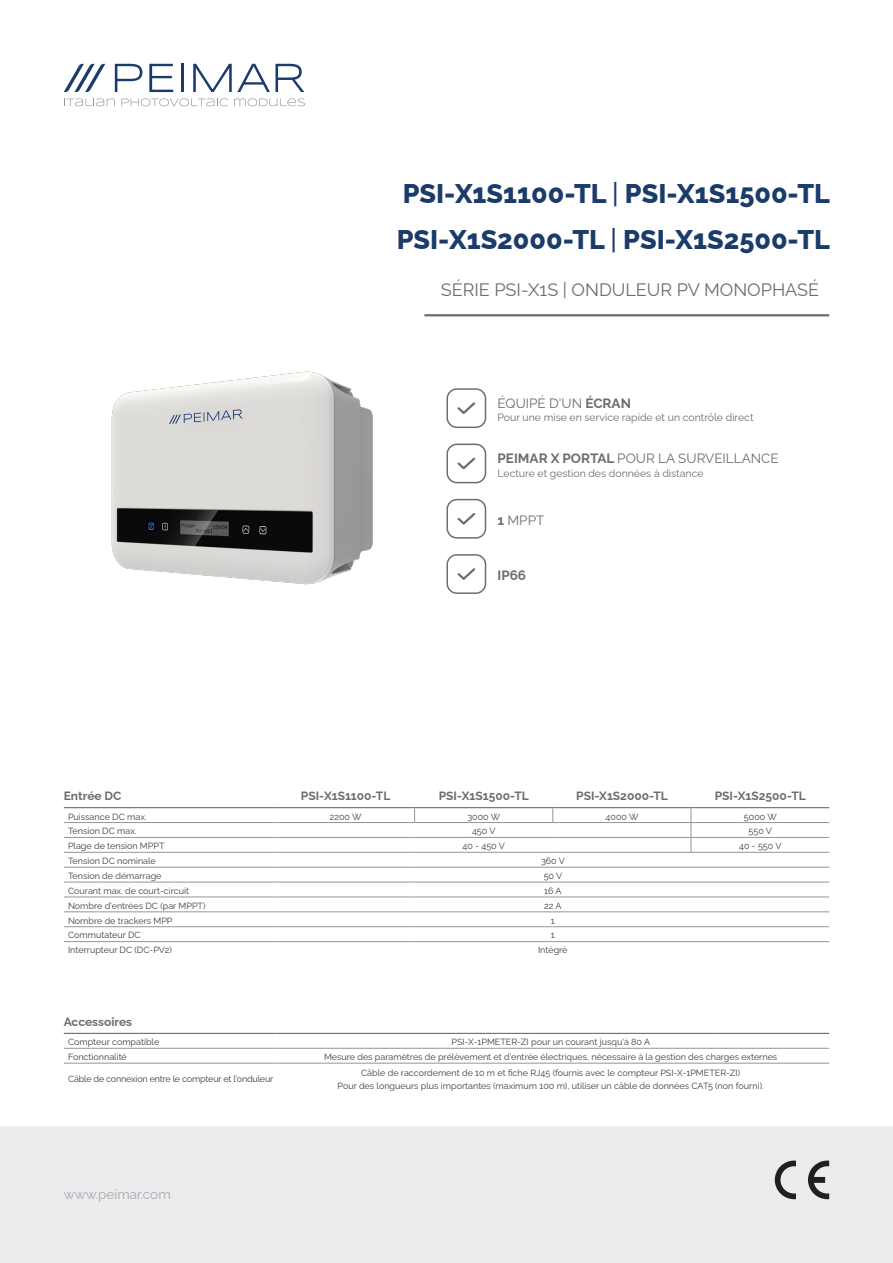
<style>
.page{position:relative;width:893px;height:1263px;background:#fff}
.page>*{position:absolute;margin:0;border:0;box-sizing:border-box;transform-origin:0 0}
.t1{font:800 27px "Raleway";color:#1b3b6b}
.t2{font:18px "Raleway";color:#6c6d70}
.t3{font:13.5px "Raleway";color:#6c6d70}
.t4{font:13.5px "Raleway";color:#a8a9ad}
.t5{font:700 13.5px "Raleway";color:#6c6d70}
.t6{font:700 12px "Raleway";color:#6c6d70}
.t7{font:10.5px "Raleway";color:#6c6d70}
.t8{font:9px/13.5px "Raleway";color:#3e3e3f;text-align:center}
.t9{font:9px "Raleway";letter-spacing:-.02em;color:#3e3e3f}
.s1{font-weight:500}
.s2{font-weight:700}
</style>
<div class="page">
<div style="left:0;top:1126px;width:893px;height:137px;background:#ececee"></div>
<svg style="left:775px;top:1160px;width:21px;height:39px"></svg>
<svg style="left:808px;top:1160px;width:21px;height:39px"></svg>
<svg style="left:115px;top:64px;width:27px;height:28px"></svg>
<svg style="left:149px;top:64px;width:24px;height:28px"></svg>
<hr style="left:181px;top:64px;width:3px;height:28px;background:#1b3b6b">
<svg style="left:193px;top:64px;width:111px;height:28px"></svg>
<svg style="left:64px;top:64px;width:41px;height:28px"></svg>
<svg style="left:64px;top:98px;width:51px;height:8px"></svg>
<svg style="left:121px;top:98px;width:107px;height:8px"></svg>
<svg style="left:234px;top:98px;width:71px;height:8px"></svg>
<hr style="left:64px;top:822px;width:212px;height:1px;background:#939598">
<hr style="left:276px;top:822px;width:139px;height:1px;background:#939598">
<hr style="left:415px;top:822px;width:138px;height:1px;background:#939598">
<hr style="left:553px;top:822px;width:138px;height:1px;background:#939598">
<hr style="left:691px;top:822px;width:138px;height:1px;background:#939598">
<hr style="left:64px;top:837px;width:212px;height:1px;background:#939598">
<hr style="left:276px;top:837px;width:139px;height:1px;background:#939598">
<hr style="left:415px;top:837px;width:138px;height:1px;background:#939598">
<hr style="left:553px;top:837px;width:138px;height:1px;background:#939598">
<hr style="left:691px;top:837px;width:138px;height:1px;background:#939598">
<hr style="left:64px;top:852px;width:212px;height:1px;background:#939598">
<hr style="left:276px;top:852px;width:139px;height:1px;background:#939598">
<hr style="left:415px;top:852px;width:138px;height:1px;background:#939598">
<hr style="left:553px;top:852px;width:138px;height:1px;background:#939598">
<hr style="left:691px;top:852px;width:138px;height:1px;background:#939598">
<hr style="left:64px;top:867px;width:212px;height:1px;background:#939598">
<hr style="left:276px;top:867px;width:139px;height:1px;background:#939598">
<hr style="left:415px;top:867px;width:138px;height:1px;background:#939598">
<hr style="left:553px;top:867px;width:138px;height:1px;background:#939598">
<hr style="left:691px;top:867px;width:138px;height:1px;background:#939598">
<hr style="left:64px;top:882px;width:212px;height:1px;background:#939598">
<hr style="left:276px;top:882px;width:139px;height:1px;background:#939598">
<hr style="left:415px;top:882px;width:138px;height:1px;background:#939598">
<hr style="left:553px;top:882px;width:138px;height:1px;background:#939598">
<hr style="left:691px;top:882px;width:138px;height:1px;background:#939598">
<hr style="left:64px;top:897px;width:212px;height:1px;background:#939598">
<hr style="left:276px;top:897px;width:139px;height:1px;background:#939598">
<hr style="left:415px;top:897px;width:138px;height:1px;background:#939598">
<hr style="left:553px;top:897px;width:138px;height:1px;background:#939598">
<hr style="left:691px;top:897px;width:138px;height:1px;background:#939598">
<hr style="left:64px;top:911px;width:212px;height:1px;background:#939598">
<hr style="left:276px;top:911px;width:139px;height:1px;background:#939598">
<hr style="left:415px;top:911px;width:138px;height:1px;background:#939598">
<hr style="left:553px;top:911px;width:138px;height:1px;background:#939598">
<hr style="left:691px;top:911px;width:138px;height:1px;background:#939598">
<hr style="left:64px;top:926px;width:212px;height:1px;background:#939598">
<hr style="left:276px;top:926px;width:139px;height:1px;background:#939598">
<hr style="left:415px;top:926px;width:138px;height:1px;background:#939598">
<hr style="left:553px;top:926px;width:138px;height:1px;background:#939598">
<hr style="left:691px;top:926px;width:138px;height:1px;background:#939598">
<hr style="left:64px;top:941px;width:212px;height:1px;background:#939598">
<hr style="left:276px;top:941px;width:139px;height:1px;background:#939598">
<hr style="left:415px;top:941px;width:138px;height:1px;background:#939598">
<hr style="left:553px;top:941px;width:138px;height:1px;background:#939598">
<hr style="left:691px;top:941px;width:138px;height:1px;background:#939598">
<hr style="left:64px;top:807px;width:212px;height:1px;background:#6c6d70">
<hr style="left:276px;top:807px;width:139px;height:1px;background:#6c6d70">
<hr style="left:415px;top:807px;width:138px;height:1px;background:#6c6d70">
<hr style="left:553px;top:807px;width:138px;height:1px;background:#6c6d70">
<hr style="left:691px;top:807px;width:138px;height:1px;background:#6c6d70">
<svg style="left:414px;top:808px;width:1px;height:14px"></svg>
<svg style="left:553px;top:808px;width:1px;height:14px"></svg>
<svg style="left:691px;top:808px;width:1px;height:44px"></svg>
<hr style="left:64px;top:1048px;width:212px;height:1px;background:#939598">
<hr style="left:276px;top:1048px;width:111px;height:1px;background:#939598">
<hr style="left:387px;top:1048px;width:110px;height:1px;background:#939598">
<hr style="left:497px;top:1048px;width:111px;height:1px;background:#939598">
<hr style="left:608px;top:1048px;width:111px;height:1px;background:#939598">
<hr style="left:719px;top:1048px;width:110px;height:1px;background:#939598">
<hr style="left:64px;top:1063px;width:212px;height:1px;background:#939598">
<hr style="left:276px;top:1063px;width:111px;height:1px;background:#939598">
<hr style="left:387px;top:1063px;width:110px;height:1px;background:#939598">
<hr style="left:497px;top:1063px;width:111px;height:1px;background:#939598">
<hr style="left:608px;top:1063px;width:111px;height:1px;background:#939598">
<hr style="left:719px;top:1063px;width:110px;height:1px;background:#939598">
<hr style="left:64px;top:1033px;width:212px;height:1px;background:#6c6d70">
<hr style="left:276px;top:1033px;width:111px;height:1px;background:#6c6d70">
<hr style="left:387px;top:1033px;width:110px;height:1px;background:#6c6d70">
<hr style="left:497px;top:1033px;width:111px;height:1px;background:#6c6d70">
<hr style="left:608px;top:1033px;width:111px;height:1px;background:#6c6d70">
<hr style="left:719px;top:1033px;width:110px;height:1px;background:#6c6d70">
<hr style="left:424px;top:314px;width:405px;height:2px;background:#6c6d70">
<img style="left:111px;top:371px;width:262px;height:214px">
<svg style="left:457px;top:402px;width:19px;height:12px"></svg>
<div style="left:446px;top:388px;width:40px;height:40px;border:2px solid #6c6d70;border-radius:10px"></div>
<svg style="left:457px;top:457px;width:19px;height:13px"></svg>
<div style="left:446px;top:444px;width:40px;height:39px;border:2px solid #6c6d70;border-radius:10px"></div>
<svg style="left:457px;top:513px;width:19px;height:12px"></svg>
<div style="left:446px;top:499px;width:40px;height:40px;border:2px solid #6c6d70;border-radius:10px"></div>
<svg style="left:457px;top:568px;width:19px;height:12px"></svg>
<div style="left:446px;top:554px;width:40px;height:40px;border:2px solid #6c6d70;border-radius:10px"></div>
<p class="t1" style="left:403px;top:172px;width:429px">PSI-X1S1100-TL <span class="s1">|</span> PSI-X1S1500-TL</p>
<p class="t1" style="left:397px;top:219px;width:435px">PSI-X1S2000-TL <span class="s1">|</span> PSI-X1S2500-TL</p>
<p class="t2" style="left:441px;top:276px;width:380px">SÉRIE PSI-X1S | ONDULEUR PV MONOPHASÉ</p>
<p class="t3" style="left:497px;top:392px;width:135px">ÉQUIPÉ D'UN <span class="s2">ÉCRAN</span></p>
<p class="t7" style="left:497px;top:409px;width:258px">Pour une mise en service rapide et un contrôle direct</p>
<p class="t3" style="left:497px;top:448px;width:283px"><span class="s2">PEIMAR X PORTAL</span> POUR LA SURVEILLANCE</p>
<p class="t7" style="left:497px;top:465px;width:207px">Lecture et gestion des données à distance</p>
<p class="t3" style="left:497px;top:510px;width:48px"><span class="s2">1</span> MPPT</p>
<p class="t5" style="left:497px;top:565px;width:30px">IP66</p>
<p class="t6" style="left:64px;top:787px;width:59px">Entrée DC</p>
<p class="t6" style="left:301px;top:787px;width:91px">PSI-X1S1100-TL</p>
<p class="t6" style="left:439px;top:787px;width:92px">PSI-X1S1500-TL</p>
<p class="t6" style="left:576px;top:787px;width:93px">PSI-X1S2000-TL</p>
<p class="t6" style="left:715px;top:787px;width:93px">PSI-X1S2500-TL</p>
<p class="t8" style="left:68px;top:809px;width:80px">Puissance DC max.</p>
<p class="t8" style="left:330px;top:809px;width:33px">2200 W</p>
<p class="t8" style="left:467px;top:809px;width:34px">3000 W</p>
<p class="t8" style="left:606px;top:809px;width:34px">4000 W</p>
<p class="t8" style="left:744px;top:809px;width:34px">5000 W</p>
<p class="t8" style="left:68px;top:823px;width:70px">Tension DC max.</p>
<p class="t8" style="left:472px;top:823px;width:25px">450 V</p>
<p class="t8" style="left:749px;top:823px;width:25px">550 V</p>
<p class="t8" style="left:68px;top:838px;width:98px">Plage de tension MPPT</p>
<p class="t8" style="left:463px;top:838px;width:44px">40 - 450 V</p>
<p class="t8" style="left:739px;top:838px;width:44px">40 - 550 V</p>
<p class="t8" style="left:68px;top:853px;width:89px">Tension DC nominale</p>
<p class="t8" style="left:541px;top:853px;width:25px">360 V</p>
<p class="t8" style="left:68px;top:868px;width:95px">Tension de démarrage</p>
<p class="t8" style="left:544px;top:868px;width:20px">50 V</p>
<p class="t8" style="left:68px;top:883px;width:123px">Courant max. de court-circuit</p>
<p class="t8" style="left:544px;top:883px;width:19px">16 A</p>
<p class="t8" style="left:68px;top:898px;width:139px">Nombre d'entrées DC (par MPPT)</p>
<p class="t8" style="left:544px;top:898px;width:19px">22 A</p>
<p class="t8" style="left:68px;top:913px;width:106px">Nombre de trackers MPP</p>
<p class="t8" style="left:551px;top:913px;width:5px">1</p>
<p class="t8" style="left:68px;top:927px;width:74px">Commutateur DC</p>
<p class="t8" style="left:551px;top:927px;width:5px">1</p>
<p class="t8" style="left:68px;top:942px;width:105px">Interrupteur DC (DC-PV2)</p>
<p class="t8" style="left:538px;top:942px;width:31px">Intégré</p>
<p class="t6" style="left:64px;top:1012px;width:70px">Accessoires</p>
<p class="t8" style="left:68px;top:1034px;width:93px">Compteur compatible</p>
<p class="t8" style="left:451px;top:1034px;width:200px">PSI-X-1PMETER-ZI pour un courant jusqu'à 80 A</p>
<p class="t8" style="left:68px;top:1049px;width:60px">Fonctionnalité</p>
<p class="t8" style="left:324px;top:1049px;width:455px">Mesure des paramètres de prélèvement et d'entrée électriques, nécessaire à la gestion des charges externes</p>
<p class="t9" style="left:68px;top:1072px;width:207px">Câble de connexion entre le compteur et l'onduleur</p>
<p class="t8" style="left:338px;top:1065px;width:428px">Câble de raccordement de 10 m et fiche RJ45 (fournis avec le compteur PSI-X-1PMETER-ZI)<br>Pour des longueurs plus importantes (maximum 100 m), utiliser un câble de données CAT5 (non fourni).</p>
<p class="t4" style="left:64px;top:1184px;width:108px">www.peimar.com</p>
</div>
